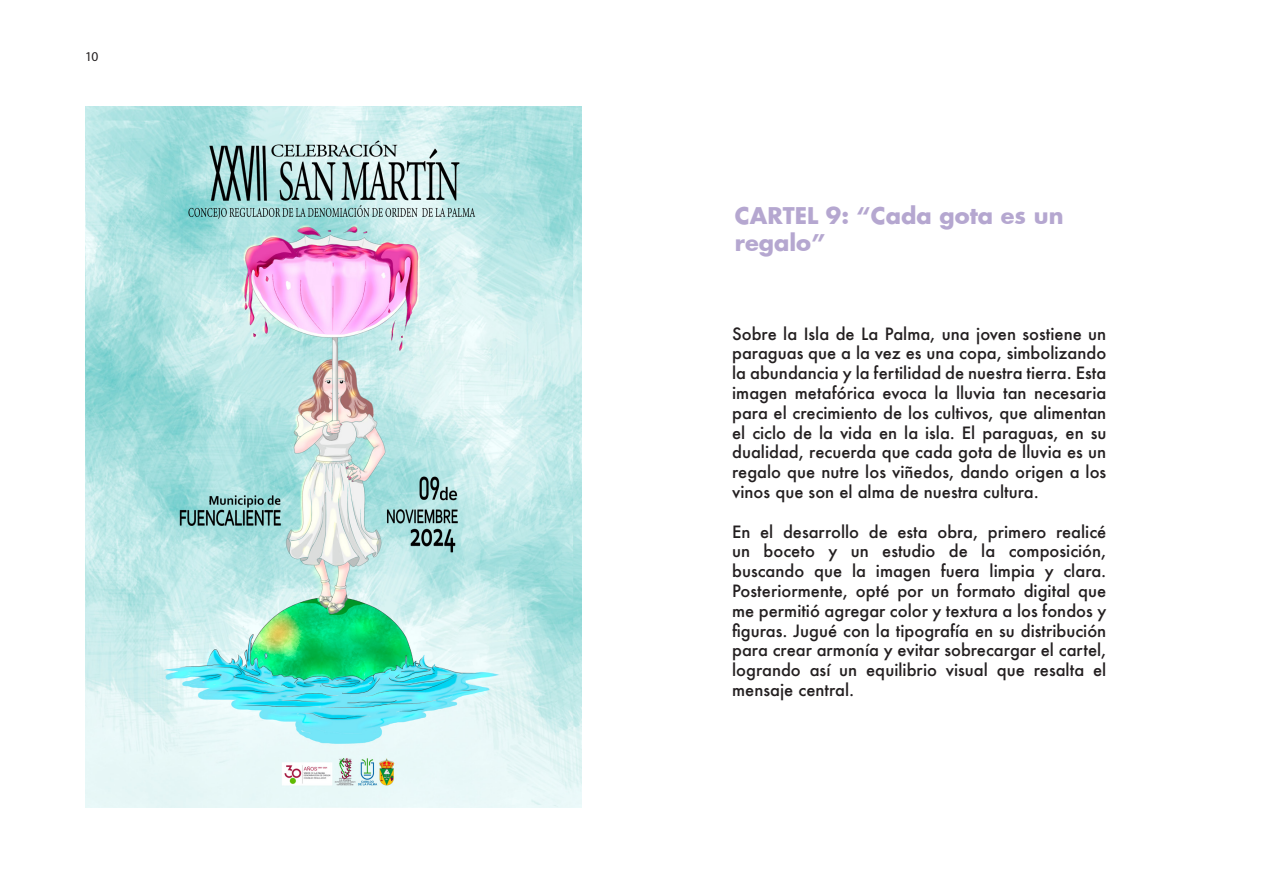
<style>
.page{position:relative;width:1263px;height:893px;background:#fff}
.page>*{position:absolute;margin:0;border:0;box-sizing:border-box;transform-origin:0 0}
.t1{font:700 22.5px/27px "Futura";color:#b5a7d0}
.t2{font:500 16.5px/19.8px "Futura";color:#231f20;text-align:justify}
.t3{font:13.5px "Myriad Pro";color:#231f20}
</style>
<div class="page">
<img style="left:85px;top:106px;width:496px;height:702px">
<p class="t3" style="left:85px;top:48px;width:15px">10</p>
<p class="t1" style="left:735px;top:202px;width:330px">CARTEL 9: “Cada gota es un regalo”</p>
<p class="t2" style="left:732px;top:323px;width:376px">Sobre la Isla de La Palma, una joven sostiene un paraguas que a la vez es una copa, simbolizando la abundancia y la fertilidad de nuestra tierra. Esta imagen metafórica evoca la lluvia tan necesaria para el crecimiento de los cultivos, que alimentan el ciclo de la vida en la isla. El paraguas, en su dualidad, recuerda que cada gota de lluvia es un regalo que nutre los viñedos, dando origen a los vinos que son el alma de nuestra cultura.</p>
<p class="t2" style="left:732px;top:521px;width:376px">En el desarrollo de esta obra, primero realicé un boceto y un estudio de la composición, buscando que la imagen fuera limpia y clara.<br>Posteriormente, opté por un formato digital que me permitió agregar color y textura a los fondos y figuras. Jugué con la tipografía en su distribución para crear armonía y evitar sobrecargar el cartel, logrando así un equilibrio visual que resalta el mensaje central.</p>
</div>
